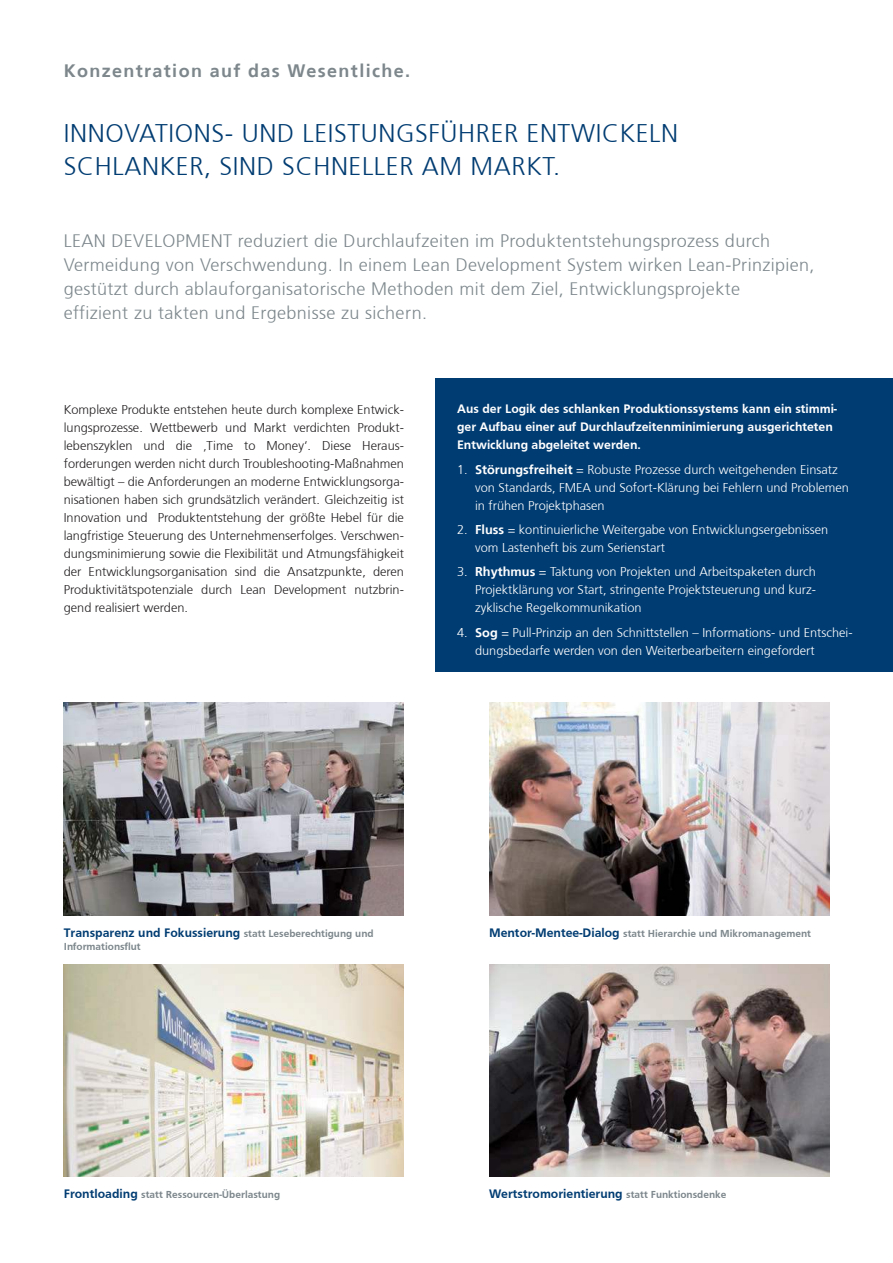
<style>
.page{position:relative;width:893px;height:1263px;background:#fff}
.page>*{position:absolute;margin:0;border:0;box-sizing:border-box;transform-origin:0 0}
.t1{font:300 25.5px/33px "Frutiger 45";letter-spacing:.025em;color:#003c72}
.t2{font:300 18px/24px "Frutiger 45";letter-spacing:.02em;color:#7d878c}
.t3{font:700 18px "Frutiger 65";letter-spacing:.075em;color:#7d878c}
.t4{font:300 12.75px/18px "Frutiger 45";color:#221f1f;text-align:justify}
.t5{font:300 12.75px/18px "Frutiger 45";color:#fff}
.t6{font:700 12.75px/18px "Frutiger";color:#fff}
.t7{font:700 12.75px "Frutiger";color:#003c72}
.t8{font:700 10.5px "Frutiger";color:#7d878c}
.s1{font-family:"Frutiger 65";font-weight:700}
.s2{font-size:10.5px;color:#7d878c}
.s3{font-size:12.75px;color:#003c72}
</style>
<div class="page">
<div style="left:436px;top:378px;width:457px;height:294px;background:#003c72"></div>
<img style="left:489px;top:703px;width:340px;height:212px">
<img style="left:64px;top:964px;width:340px;height:213px">
<img style="left:489px;top:964px;width:340px;height:213px">
<img style="left:64px;top:703px;width:340px;height:212px">
<h2 class="t3" style="left:64px;top:64px;width:348px">Konzentration auf das Wesentliche.</h2>
<h1 class="t1" style="left:64px;top:119px;width:616px">INNOVATIONS- UND LEISTUNGSF‹HRER ENTWICKELN<br>SCHLANKER, SIND SCHNELLER AM MARKT.</h1>
<p class="t2" style="left:64px;top:230px;width:752px">LEAN DEVELOPMENT reduziert die Durchlaufzeiten im Produktentstehungsprozess durch Vermeidung von Verschwendung. In einem Lean Development System wirken Lean-Prinzipien, gest¸tzt durch ablauforganisatorische Methoden mit dem Ziel, Entwicklungsprojekte<br>effizient zu takten und Ergebnisse zu sichern.</p>
<p class="t4" style="left:64px;top:401px;width:342px">Komplexe Produkte entstehen heute durch komplexe Entwick&shy;lungsprozesse. Wettbewerb und Markt verdichten Produkt&shy;lebenszyklen und die ÇTime to Moneyë. Diese Heraus&shy;forderungen werden nicht durch Troubleshooting-Maflnahmen bew‰ltigt ñ die Anforderungen an moderne Entwicklungsorga&shy;nisationen haben sich grunds‰tzlich ver‰ndert. Gleichzeitig ist Innovation und Produktentstehung der grˆflte Hebel f¸r die langfristige Steuerung des Unternehmenserfolges. Verschwen&shy;dungsminimierung sowie die Flexibilit‰t und Atmungsf‰higkeit der Entwicklungsorganisation sind die Ansatzpunkte, deren Produktivit‰tspotenziale durch Lean Development nutzbrin&shy;gend realisiert werden.</p>
<p class="t6" style="left:457px;top:400px;width:381px">Aus der Logik des schlanken Produktionssystems kann ein stimmi&shy;ger Aufbau einer auf Durchlaufzeitenminimierung ausgerichteten<br>Entwicklung abgeleitet werden.</p>
<p class="t5" style="left:475px;top:461px;width:375px;text-indent:-18px">1. <span class="s1">Stˆrungsfreiheit</span> = Robuste Prozesse durch weitgehenden Einsatz von Standards, FMEA und Sofort-Kl‰rung bei Fehlern und Problemen in fr¸hen Projektphasen</p>
<p class="t5" style="left:475px;top:521px;width:355px;text-indent:-18px">2. <span class="s1">Fluss</span> = kontinuierliche Weitergabe von Entwicklungsergebnissen vom Lastenheft bis zum Serienstart</p>
<p class="t5" style="left:475px;top:564px;width:342px;text-align:justify;text-indent:-18px">3. <span class="s1">Rhythmus</span> = Taktung von Projekten und Arbeitspaketen durch Projektkl‰rung vor Start, stringente Projektsteuerung und kurz&shy;zyklische Regelkommunikation</p>
<p class="t5" style="left:475px;top:624px;width:379px;text-indent:-18px">4. <span class="s1">Sog</span> = Pull-Prinzip an den Schnittstellen ñ Informations- und Entschei&shy;dungsbedarfe werden von den Weiterbearbeitern eingefordert</p>
<p class="t7" style="left:64px;top:926px;width:311px">Transparenz und Fokussierung <span class="s2">statt Leseberechtigung und</span></p>
<p class="t8" style="left:64px;top:942px;width:79px">Informationsflut</p>
<p class="t8" style="left:489px;top:928px;width:323px"><span class="s3">Mentor-Mentee-Dialog</span> statt Hierarchie und Mikromanagement</p>
<p class="t8" style="left:64px;top:1189px;width:218px"><span class="s3">Frontloading</span> statt Ressourcen-‹berlastung</p>
<p class="t7" style="left:489px;top:1187px;width:239px">Wertstromorientierung <span class="s2">statt Funktionsdenke</span></p>
</div>
